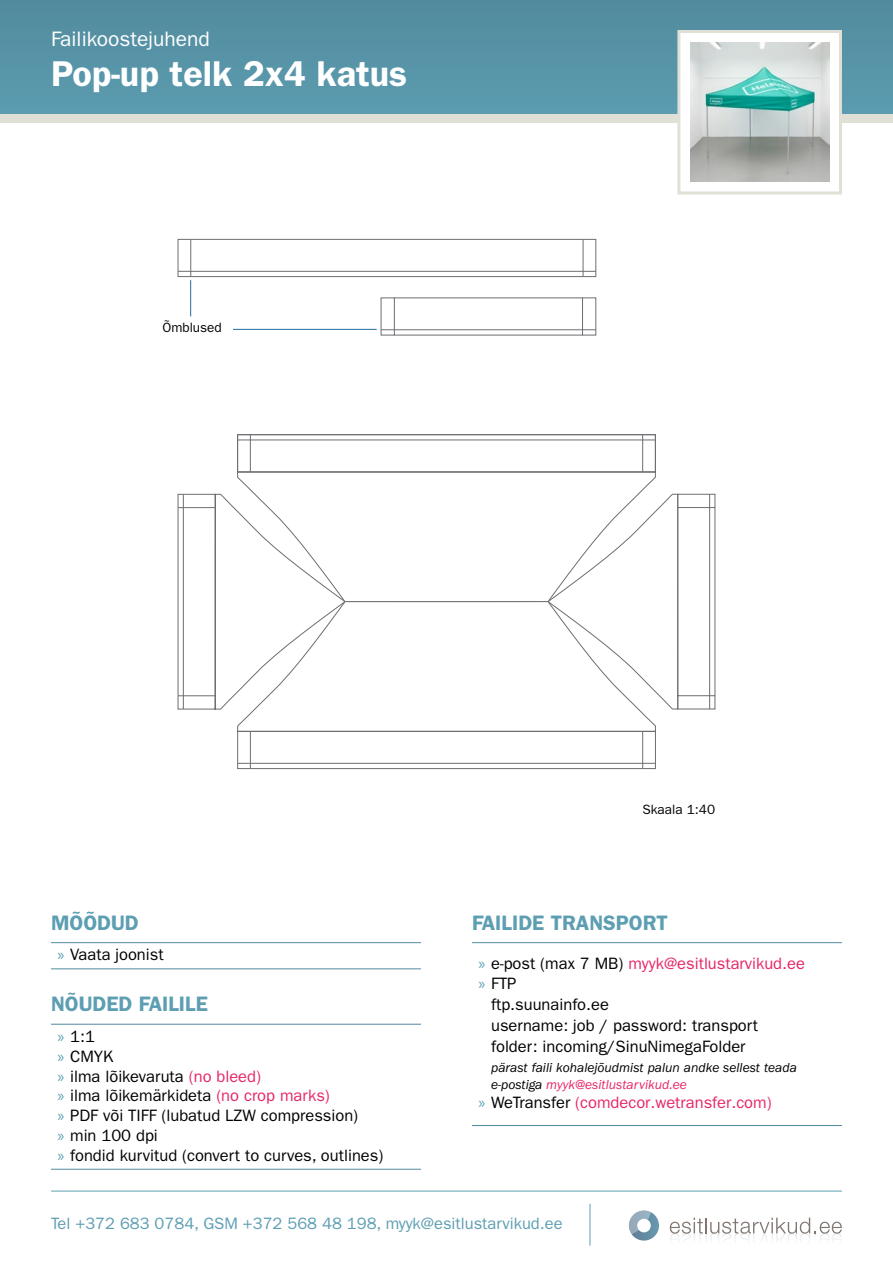
<style>
.page{position:relative;width:893px;height:1263px;background:#fff}
.page>*{position:absolute;margin:0;border:0;box-sizing:border-box;transform-origin:0 0}
.t1{font:600 36px "ITC Franklin Gothic Std";color:#fff}
.t2{font:600 21px "ITC Franklin Gothic Std";color:#5d9eb3}
.t3{font:21px "ITC Franklin Gothic Std";color:#fff}
.t4{font:16.5px/19.8px "ITC Franklin Gothic Std";color:#000}
.t5{font:16.5px "ITC Franklin Gothic Std";color:#e62664}
.t6{font:16.5px "ITC Franklin Gothic Std";color:#5d9eb3}
.t7{font:italic 13.5px/16.2px "ITC Franklin Gothic Std";color:#000}
.t8{font:13.5px "ITC Franklin Gothic Std";color:#000}
.s1{font-family:"Myriad Pro";color:#5d9eb3}
.s2{color:#e62664}
.s3{color:#000}
</style>
<div class="page">
<div style="left:0;top:0;width:893px;height:117px;background:#5793a6"></div>
<hr style="left:51px;top:1191px;width:791px;height:1px;background:#5d9eb3">
<svg style="left:629px;top:1210px;width:30px;height:30px"></svg>
<svg style="left:670px;top:1218px;width:172px;height:22px"></svg>
<div style="left:0;top:115px;width:893px;height:8px;background:#e1e0d6"></div>
<div style="left:677px;top:30px;width:165px;height:164px;background:#fff;border:3px solid #e1e0d6"></div>
<hr style="left:590px;top:1204px;width:1px;height:41px;background:#5d9eb3">
<hr style="left:472px;top:942px;width:370px;height:1px;background:#518b9d">
<hr style="left:472px;top:1125px;width:370px;height:1px;background:#518b9d">
<svg style="left:178px;top:494px;width:499px;height:215px"></svg>
<svg style="left:237px;top:434px;width:419px;height:335px"></svg>
<hr style="left:238px;top:440px;width:417px;height:1px;background:#6d6e71">
<hr style="left:642px;top:435px;width:1px;height:37px;background:#6d6e71">
<hr style="left:250px;top:435px;width:1px;height:37px;background:#6d6e71">
<hr style="left:178px;top:507px;width:37px;height:1px;background:#6d6e71">
<hr style="left:178px;top:695px;width:37px;height:1px;background:#6d6e71">
<hr style="left:183px;top:494px;width:1px;height:215px;background:#6d6e71">
<svg style="left:677px;top:494px;width:38px;height:215px"></svg>
<hr style="left:709px;top:494px;width:1px;height:215px;background:#6d6e71">
<hr style="left:178px;top:271px;width:418px;height:1px;background:#6d6e71">
<svg style="left:190px;top:239px;width:406px;height:96px"></svg>
<hr style="left:381px;top:329px;width:215px;height:1px;background:#6d6e71">
<hr style="left:51px;top:968px;width:370px;height:1px;background:#518b9d">
<hr style="left:51px;top:942px;width:370px;height:1px;background:#518b9d">
<hr style="left:51px;top:1024px;width:370px;height:1px;background:#518b9d">
<hr style="left:51px;top:1169px;width:370px;height:1px;background:#518b9d">
<img style="left:690px;top:43px;width:139px;height:139px">
<p class="t3" style="left:51px;top:27px;width:160px">Failikoostejuhend</p>
<h1 class="t1" style="left:51px;top:53px;width:358px">Pop-up telk 2x4 katus</h1>
<p class="t8" style="left:162px;top:320px;width:61px">Õmblused</p>
<p class="t2" style="left:51px;top:910px;width:89px">MÕÕDUD</p>
<p class="t4" style="left:57px;top:945px;width:108px"><span class="s1">»</span> Vaata joonist</p>
<p class="t2" style="left:51px;top:992px;width:158px">NÕUDED FAILILE</p>
<p class="t4" style="left:57px;top:1026px;width:327px"><span class="s1">»</span> 1:1<br><span class="s1">»</span> CMYK<br><span class="s1">»</span> ilma lõikevaruta <span class="s2">(no bleed)<br></span><span class="s1">»</span> ilma lõikemärkideta <span class="s2">(no crop marks)<br></span><span class="s1">»</span> PDF või TIFF (lubatud LZW compression)<br><span class="s1">»</span> min 100 dpi<br><span class="s1">»</span> fondid kurvitud (convert to curves, outlines)</p>
<p class="t8" style="left:642px;top:802px;width:74px">Skaala 1:40</p>
<p class="t2" style="left:472px;top:910px;width:197px">FAILIDE TRANSPORT</p>
<p class="t5" style="left:478px;top:954px;width:328px"><span class="s1">»</span> <span class="s3">e-post (max 7 MB)</span> myyk@esitlustarvikud.ee</p>
<p class="t4" style="left:478px;top:973px;width:40px"><span class="s1">»</span> FTP</p>
<p class="t4" style="left:491px;top:994px;width:119px">ftp.suunainfo.ee</p>
<p class="t4" style="left:491px;top:1015px;width:269px">username: job / password: transport</p>
<p class="t4" style="left:491px;top:1036px;width:256px">folder: incoming/SinuNimegaFolder</p>
<p class="t7" style="left:491px;top:1060px;width:307px">pärast faili kohalejõudmist palun andke sellest teada e-postiga <span class="s2">myyk@esitlustarvikud.ee</span></p>
<p class="t5" style="left:478px;top:1093px;width:295px"><span class="s1">»</span> <span class="s3">WeTransfer</span> (comdecor.wetransfer.com)</p>
<p class="t6" style="left:51px;top:1214px;width:513px">Tel +372 683 0784, GSM +372 568 48 198, myyk@esitlustarvikud.ee</p>
</div>
